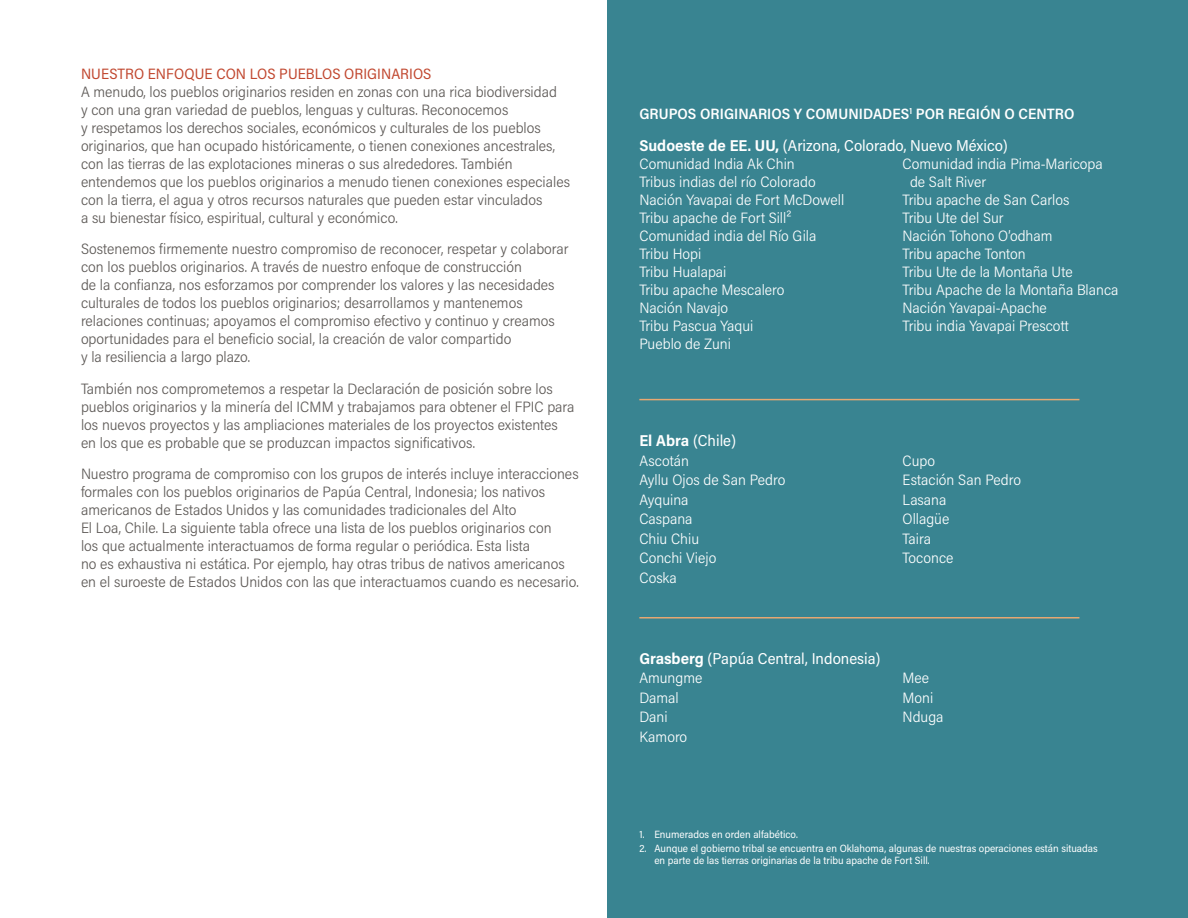
<style>
.page{position:relative;width:1188px;height:918px;background:#fff}
.page>*{position:absolute;margin:0;border:0;box-sizing:border-box;transform-origin:0 0}
.t1{font:15.75px "Acumin Pro Semi Cond";color:#fff}
.t2{font:300 15px/18px "Acumin Pro Semi Cond";color:#5d5956}
.t3{font:300 15px/19.5px "Acumin Pro Semi Cond";color:#fff}
.t4{font:600 15px "Acumin Pro Semi Cond";letter-spacing:.005em;color:#fff}
.t5{font:15px "Acumin Pro Semi Cond";letter-spacing:.005em;color:#c14830}
.t6{font:10.5px/12px "Acumin Pro Semi Cond";color:#fff}
.s1{font-weight:700}
</style>
<div class="page">
<div style="left:608px;top:0;width:580px;height:918px;background:#398491"></div>
<hr style="left:639px;top:399px;width:440px;height:1px;background:#e8a871">
<hr style="left:639px;top:617px;width:440px;height:2px;background:#e8a871">
<p class="t5" style="left:81px;top:63px;width:352px">NUESTRO ENFOQUE CON LOS PUEBLOS ORIGINARIOS</p>
<p class="t2" style="left:81px;top:82px;width:491px">A menudo, los pueblos originarios residen en zonas con una rica biodiversidad<br>y con una gran variedad de pueblos, lenguas y culturas. Reconocemos<br>y respetamos los derechos sociales, económicos y culturales de los pueblos originarios, que han ocupado históricamente, o tienen conexiones ancestrales, con las tierras de las explotaciones mineras o sus alrededores. También entendemos que los pueblos originarios a menudo tienen conexiones especiales con la tierra, el agua y otros recursos naturales que pueden estar vinculados<br>a su bienestar físico, espiritual, cultural y económico.</p>
<p class="t2" style="left:81px;top:239px;width:489px">Sostenemos firmemente nuestro compromiso de reconocer, respetar y colaborar con los pueblos originarios. A través de nuestro enfoque de construcción<br>de la confianza, nos esforzamos por comprender los valores y las necesidades culturales de todos los pueblos originarios; desarrollamos y mantenemos relaciones continuas; apoyamos el compromiso efectivo y continuo y creamos oportunidades para el beneficio social, la creación de valor compartido<br>y la resiliencia a largo plazo.</p>
<p class="t2" style="left:81px;top:379px;width:495px">También nos comprometemos a respetar la Declaración de posición sobre los pueblos originarios y la minería del ICMM y trabajamos para obtener el FPIC para los nuevos proyectos y las ampliaciones materiales de los proyectos existentes en los que es probable que se produzcan impactos significativos.</p>
<p class="t2" style="left:81px;top:464px;width:499px">Nuestro programa de compromiso con los grupos de interés incluye interacciones formales con los pueblos originarios de Papúa Central, Indonesia; los nativos americanos de Estados Unidos y las comunidades tradicionales del Alto<br>El Loa, Chile. La siguiente tabla ofrece una lista de los pueblos originarios con<br>los que actualmente interactuamos de forma regular o periódica. Esta lista<br>no es exhaustiva ni estática. Por ejemplo, hay otras tribus de nativos americanos en el suroeste de Estados Unidos con las que interactuamos cuando es necesario.</p>
<p class="t4" style="left:639px;top:103px;width:437px">GRUPOS ORIGINARIOS Y COMUNIDADES<sup>1</sup> POR REGIÓN O CENTRO</p>
<p class="t1" style="left:639px;top:134px;width:370px"><span class="s1">Sudoeste de EE. UU,</span> (Arizona, Colorado, Nuevo México)</p>
<p class="t3" style="left:639px;top:154px;width:207px;line-height:18px">Comunidad India Ak Chin<br>Tribus indias del río Colorado<br>Nación Yavapai de Fort McDowell<br>Tribu apache de Fort Sill²<br>Comunidad india del Río Gila<br>Tribu Hopi<br>Tribu Hualapai<br>Tribu apache Mescalero<br>Nación Navajo<br>Tribu Pascua Yaqui<br>Pueblo de Zuni</p>
<p class="t3" style="left:903px;top:153px;width:202px">Comunidad india Pima-Maricopa</p>
<p class="t3" style="left:910px;top:171px;width:78px">de Salt River</p>
<p class="t3" style="left:903px;top:189px;width:168px">Tribu apache de San Carlos</p>
<p class="t3" style="left:903px;top:207px;width:102px">Tribu Ute del Sur</p>
<p class="t3" style="left:903px;top:225px;width:151px">Nación Tohono O’odham</p>
<p class="t3" style="left:903px;top:243px;width:125px">Tribu apache Tonton</p>
<p class="t3" style="left:903px;top:261px;width:172px">Tribu Ute de la Montaña Ute</p>
<p class="t3" style="left:903px;top:279px;width:218px">Tribu Apache de la Montaña Blanca</p>
<p class="t3" style="left:903px;top:297px;width:146px">Nación Yavapai-Apache</p>
<p class="t3" style="left:903px;top:315px;width:168px">Tribu india Yavapai Prescott</p>
<p class="t1" style="left:639px;top:430px;width:98px"><span class="s1">El Abra</span> (Chile)</p>
<p class="t3" style="left:639px;top:450px;width:148px">Ascotán<br>Ayllu Ojos de San Pedro<br>Ayquina<br>Caspana<br>Chiu Chiu<br>Conchi Viejo<br>Coska</p>
<p class="t3" style="left:903px;top:450px;width:120px">Cupo<br>Estación San Pedro<br>Lasana<br>Ollagüe<br>Taira<br>Toconce</p>
<p class="t1" style="left:639px;top:647px;width:243px"><span class="s1">Grasberg</span> (Papúa Central, Indonesia)</p>
<p class="t3" style="left:639px;top:668px;width:65px">Amungme<br>Damal<br>Dani<br>Kamoro</p>
<p class="t3" style="left:903px;top:668px;width:42px">Mee<br>Moni<br>Nduga</p>
<p class="t6" style="left:639px;top:827px;width:160px">1. Enumerados en orden alfabético.</p>
<p class="t6" style="left:654px;top:842px;width:445px;text-indent:-15px">2. Aunque el gobierno tribal se encuentra en Oklahoma, algunas de nuestras operaciones están situadas en parte de las tierras originarias de la tribu apache de Fort Sill.</p>
</div>
